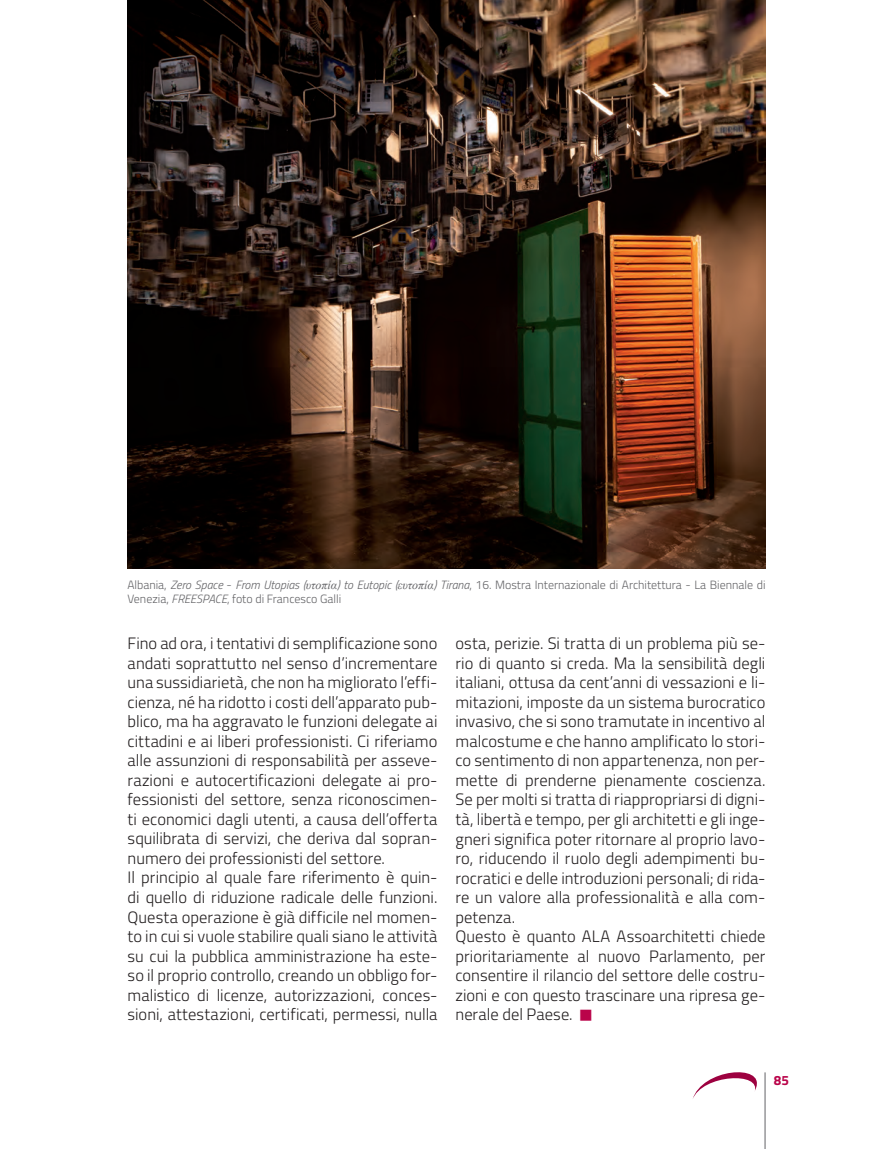
<style>
.page{position:relative;width:893px;height:1149px;background:#fff}
.page>*{position:absolute;margin:0;border:0;box-sizing:border-box;transform-origin:0 0}
.t1{font:300 16.5px/19.5px "Titillium";color:#231f20}
.t2{font:700 13.5px "Titillium";color:#ba044a}
.t3{font:300 12px/13.5px "Titillium";color:#636366}
.s1{font-style:italic}
.s2{font-family:"Times New Roman";font-weight:400;font-style:italic}
</style>
<div class="page">
<hr style="left:765px;top:1071px;width:1px;height:77px;background:#636366">
<svg style="left:692px;top:1072px;width:65px;height:27px"></svg>
<img style="left:128px;top:0;width:638px;height:568px">
<p class="t3" style="left:127px;top:577px;width:640px">Albania, <span class="s1">Zero Space</span> - <span class="s1">From Utopias (</span><span class="s2">υτοπία</span><span class="s1">) to Eutopic (</span><span class="s2">ευτοπία</span><span class="s1">) Tirana</span>, 16. Mostra Internazionale di Architettura - La Biennale di<br>Venezia, <span class="s1">FREESPACE</span>, foto di Francesco Galli</p>
<p class="t1" style="left:128px;top:632px;width:311px">Fino ad ora, i tentativi di semplificazione sono andati soprattutto nel senso d’incrementare una sussidiarietà, che non ha migliorato l’effi&shy;cienza, né ha ridotto i costi dell’apparato pub&shy;blico, ma ha aggravato le funzioni delegate ai cittadini e ai liberi professionisti. Ci riferiamo alle assunzioni di responsabilità per asseve&shy;razioni e autocertificazioni delegate ai pro&shy;fessionisti del settore, senza riconoscimen&shy;ti economici dagli utenti, a causa dell’offerta squilibrata di servizi, che deriva dal sopran&shy;numero dei professionisti del settore.<br>Il principio al quale fare riferimento è quin&shy;di quello di riduzione radicale delle funzioni.<br>Questa operazione è già difficile nel momen&shy;to in cui si vuole stabilire quali siano le attività su cui la pubblica amministrazione ha este&shy;so il proprio controllo, creando un obbligo for&shy;malistico di licenze, autorizzazioni, conces&shy;sioni, attestazioni, certificati, permessi, nulla</p>
<p class="t1" style="left:455px;top:632px;width:311px">osta, perizie. Si tratta di un problema più se&shy;rio di quanto si creda. Ma la sensibilità degli italiani, ottusa da cent’anni di vessazioni e li&shy;mitazioni, imposte da un sistema burocratico invasivo, che si sono tramutate in incentivo al malcostume e che hanno amplificato lo stori&shy;co sentimento di non appartenenza, non per&shy;mette di prenderne pienamente coscienza.<br>Se per molti si tratta di riappropriarsi di digni&shy;tà, libertà e tempo, per gli architetti e gli inge&shy;gneri significa poter ritornare al proprio lavo&shy;ro, riducendo il ruolo degli adempimenti bu&shy;rocratici e delle introduzioni personali; di rida&shy;re un valore alla professionalità e alla com&shy;petenza.<br>Questo è quanto ALA Assoarchitetti chiede prioritariamente al nuovo Parlamento, per consentire il rilancio del settore delle costru&shy;zioni e con questo trascinare una ripresa ge&shy;nerale del Paese.</p>
<p class="t2" style="left:774px;top:1069px;width:17px">85</p>
</div>
